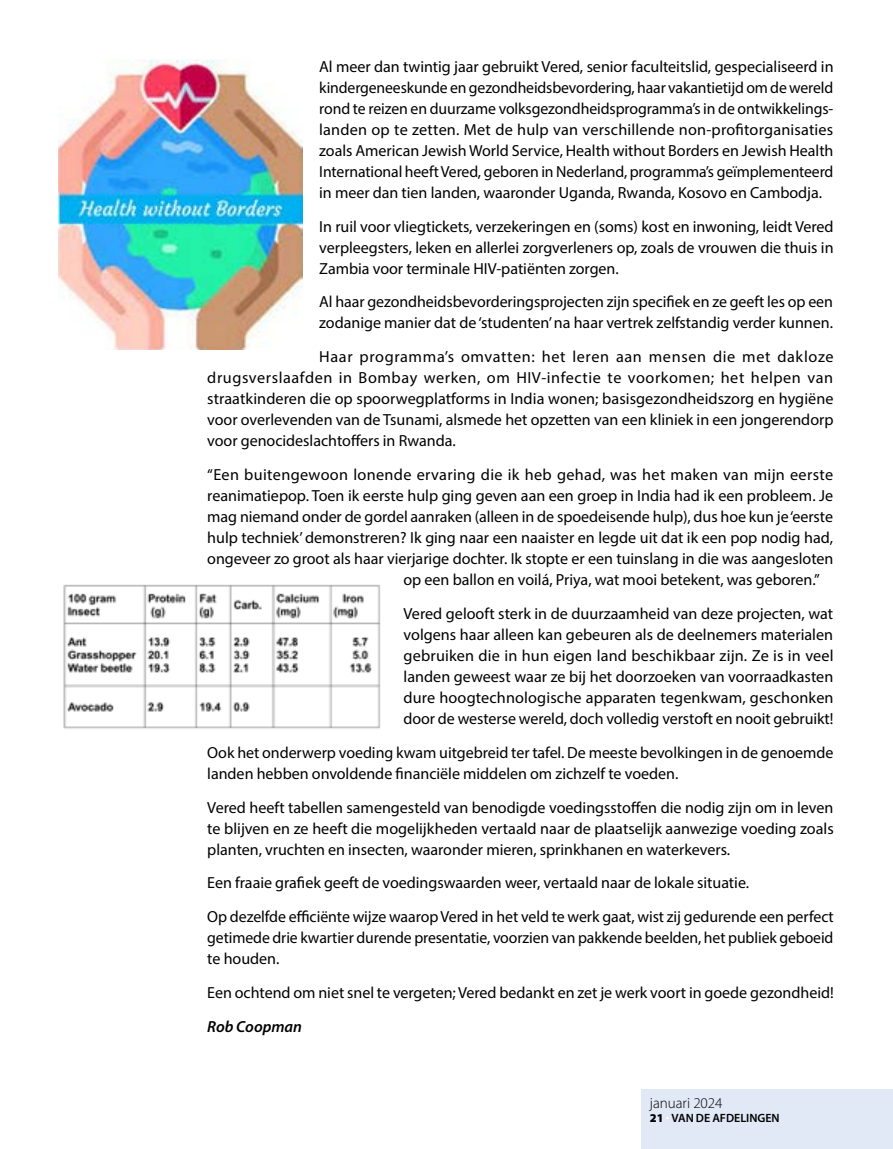
<style>
.page{position:relative;width:893px;height:1149px;background:#fff}
.page>*{position:absolute;margin:0;border:0;box-sizing:border-box;transform-origin:0 0}
.t1{font:16.05px/21px "Myriad Pro";color:#000;text-align:justify}
.t2{font:16.05px "Myriad Pro";letter-spacing:.02em;color:#000}
.t3{font:italic 600 16.05px "Myriad Pro";color:#000}
.t4{font:300 15px "Myriad Pro";color:#000}
.t5{font:600 12px "Myriad Pro";color:#000}
.s1{font-weight:900}
.s2{font-weight:900;color:#fff}
</style>
<div class="page">
<img style="left:58px;top:60px;width:244px;height:290px">
<img style="left:63px;top:584px;width:318px;height:145px">
<div style="left:641px;top:1089px;width:252px;height:59px;background:#e1e8f6"></div>
<p class="t1" style="left:319px;top:55px;width:516px">Al meer dan twintig jaar gebruikt Vered, senior faculteitslid, gespecialiseerd in kindergeneeskunde en gezondheidsbevordering, haar vakantietijd om de wereld rond te reizen en duurzame volksgezondheidsprogramma’s in de ontwikkelings&shy;landen op te zetten. Met de hulp van verschillende non-profitorganisaties zoals American Jewish World Service, Health without Borders en Jewish Health International heeft Vered, geboren in Nederland, programma’s geïmplementeerd in meer dan tien landen, waaronder Uganda, Rwanda, Kosovo en Cambodja.</p>
<p class="t1" style="left:319px;top:215px;width:516px">In ruil voor vliegtickets, verzekeringen en (soms) kost en inwoning, leidt Vered verpleegsters, leken en allerlei zorgverleners op, zoals de vrouwen die thuis in Zambia voor terminale HIV-patiënten zorgen.</p>
<p class="t1" style="left:319px;top:291px;width:515px">Al haar gezondheidsbevorderingsprojecten zijn specifiek en ze geeft les op een zodanige manier dat de ‘studenten’ na haar vertrek zelfstandig verder kunnen.</p>
<p class="t1" style="left:207px;top:346px;width:628px;text-indent:112px">Haar programma’s omvatten: het leren aan mensen die met dakloze drugsverslaafden in Bombay werken, om HIV-infectie te voorkomen; het helpen van straatkinderen die op spoorwegplatforms in India wonen; basisgezondheidszorg en hygiëne voor overlevenden van de Tsunami, alsmede het opzetten van een kliniek in een jongerendorp voor genocideslachtoffers in Rwanda.</p>
<p class="t2" style="left:207px;top:464px;width:627px">“Een buitengewoon lonende ervaring die ik heb gehad, was het maken van mijn eerste</p>
<p class="t1" style="left:207px;top:484px;width:627px">reanimatiepop. Toen ik eerste hulp ging geven aan een groep in India had ik een probleem. Je</p>
<p class="t1" style="left:207px;top:505px;width:627px">mag niemand onder de gordel aanraken (alleen in de spoedeisende hulp), dus hoe kun je ‘eerste</p>
<p class="t1" style="left:207px;top:526px;width:627px">hulp techniek’ demonstreren? Ik ging naar een naaister en legde uit dat ik een pop nodig had,</p>
<p class="t1" style="left:207px;top:547px;width:628px">ongeveer zo groot als haar vierjarige dochter. Ik stopte er een tuinslang in die was aangesloten</p>
<p class="t1" style="left:403px;top:568px;width:418px">op een ballon en voilá, Priya, wat mooi betekent, was geboren.”</p>
<p class="t1" style="left:403px;top:602px;width:432px">Vered gelooft sterk in de duurzaamheid van deze projecten, wat volgens haar alleen kan gebeuren als de deelnemers materialen gebruiken die in hun eigen land beschikbaar zijn. Ze is in veel landen geweest waar ze bij het doorzoeken van voorraadkasten dure hoogtechnologische apparaten tegenkwam, geschonken door de westerse wereld, doch volledig verstoft en nooit gebruikt!</p>
<p class="t1" style="left:207px;top:741px;width:628px">Ook het onderwerp voeding kwam uitgebreid ter tafel. De meeste bevolkingen in de genoemde landen hebben onvoldende financiële middelen om zichzelf te voeden.</p>
<p class="t1" style="left:207px;top:796px;width:628px">Vered heeft tabellen samengesteld van benodigde voedingsstoffen die nodig zijn om in leven te blijven en ze heeft die mogelijkheden vertaald naar de plaatselijk aanwezige voeding zoals planten, vruchten en insecten, waaronder mieren, sprinkhanen en waterkevers.</p>
<p class="t1" style="left:207px;top:865px;width:628px;line-height:33.8px">Een fraaie grafiek geeft de voedingswaarden weer, vertaald naar de lokale situatie.<br>Op dezelfde efficiënte wijze waarop Vered in het veld te werk gaat, wist zij gedurende een perfect</p>
<p class="t1" style="left:207px;top:926px;width:628px">getimede drie kwartier durende presentatie, voorzien van pakkende beelden, het publiek geboeid te houden.</p>
<p class="t1" style="left:207px;top:981px;width:628px">Een ochtend om niet snel te vergeten; Vered bedankt en zet je werk voort in goede gezondheid!</p>
<p class="t3" style="left:207px;top:1015px;width:96px">Rob Coopman</p>
<p class="t4" style="left:650px;top:1093px;width:74px">januari 2024</p>
<p class="t5" style="left:650px;top:1109px;width:131px"><span class="s1">21</span> <span class="s2">·</span> VAN DE AFDELINGEN</p>
</div>
